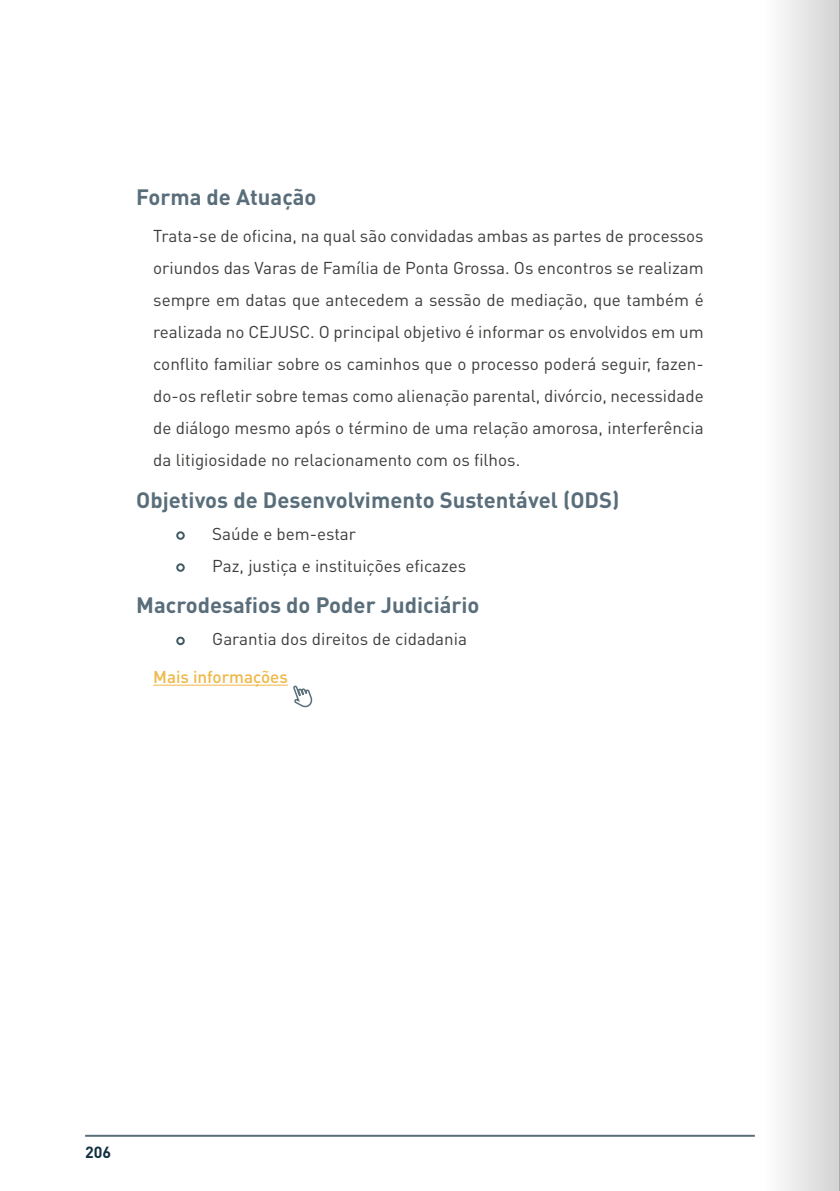
<style>
.page{position:relative;width:840px;height:1191px;background:#fff}
.page>*{position:absolute;margin:0;border:0;box-sizing:border-box;transform-origin:0 0}
.t1{font:700 22px "DIN Pro";color:#596e7a}
.t2{font:17px/32px "DIN Pro";color:#3c3c3b;text-align:justify}
.t3{font:500 17px "DIN Pro";color:#efb847}
.t4{font:700 16px "DIN Pro";color:#123040}
</style>
<div class="page">
<hr style="left:85px;top:1134px;width:669px;height:2px;background:#596e79">
<hr style="left:153px;top:684px;width:135px;height:1px;background:#efb847">
<div style="left:176px;top:531px;width:9px;height:9px;border:2px solid #415a66;border-radius:50%"></div>
<div style="left:176px;top:563px;width:9px;height:9px;border:2px solid #415a66;border-radius:50%"></div>
<div style="left:176px;top:636px;width:9px;height:9px;border:2px solid #415a66;border-radius:50%"></div>
<svg style="left:293px;top:685px;width:19px;height:23px"></svg>
<hr style="left:839px;top:0;width:1px;height:1191px;background:#000">
<div style="left:711px;top:0;width:128px;height:1191px;background:linear-gradient(to right,#fff,#dadada)"></div>
<p class="t1" style="left:136px;top:182px;width:182px">Forma de Atuação</p>
<p class="t2" style="left:153px;top:219px;width:552px">Trata-se de oficina, na qual são convidadas ambas as partes de processos oriundos das Varas de Família de Ponta Grossa. Os encontros se realizam sempre em datas que antecedem a sessão de mediação, que também é realizada no CEJUSC. O principal objetivo é informar os envolvidos em um conflito familiar sobre os caminhos que o processo poderá seguir, fazen&shy;do-os refletir sobre temas como alienação parental, divórcio, necessidade de diálogo mesmo após o término de uma relação amorosa, interferência da litigiosidade no relacionamento com os filhos.</p>
<p class="t1" style="left:136px;top:485px;width:484px">Objetivos de Desenvolvimento Sustentável (ODS)</p>
<p class="t2" style="left:212px;top:517px;width:255px">Saúde e bem-estar<br>Paz, justiça e instituições eficazes</p>
<p class="t1" style="left:136px;top:590px;width:344px">Macrodesafios do Poder Judiciário</p>
<p class="t2" style="left:212px;top:622px;width:256px">Garantia dos direitos de cidadania</p>
<p class="t3" style="left:153px;top:665px;width:136px">Mais informações</p>
<p class="t4" style="left:85px;top:1141px;width:28px">206</p>
</div>
